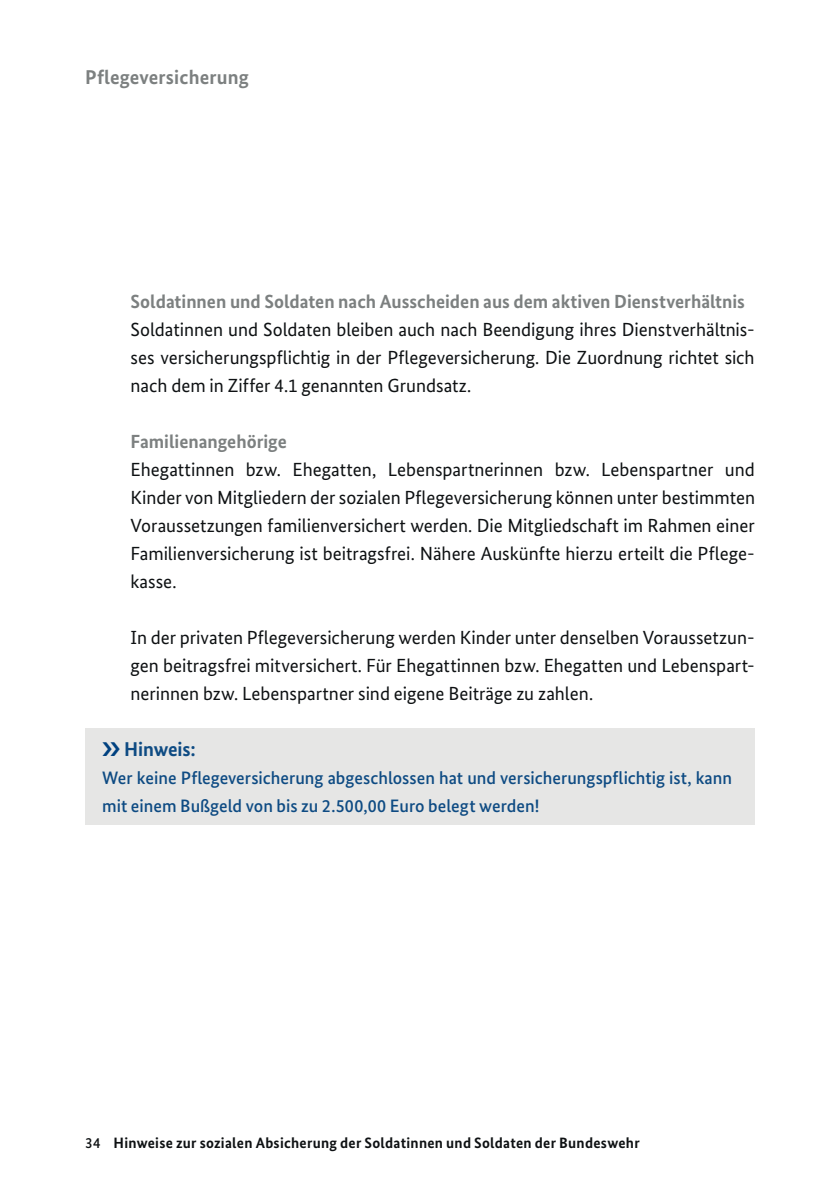
<style>
.page{position:relative;width:840px;height:1191px;background:#fff}
.page>*{position:absolute;margin:0;border:0;box-sizing:border-box;transform-origin:0 0}
.t1{font:700 20px "Bundes Sans";letter-spacing:.01em;color:#7c8080}
.t2{font:700 20px "Bundes Sans";letter-spacing:-.005em;color:#0e4b83}
.t3{font:19px/28px "Bundes Sans";color:#0e1113;text-align:justify}
.t4{font:700 19px "Bundes Sans";color:#7c8080}
.t5{font:500 18px/28px "Bundes Sans";color:#0e4b83}
.t6{font:700 15px "Bundes Sans";letter-spacing:.02em;color:#0e1113}
.s1{font-weight:500}
</style>
<div class="page">
<div style="left:85px;top:728px;width:669px;height:97px;background:#e6e6e5"></div>
<p class="t1" style="left:85px;top:68px;width:165px">Pflegeversicherung</p>
<h4 class="t4" style="left:130px;top:293px;width:615px">Soldatinnen und Soldaten nach Ausscheiden aus dem aktiven Dienstverhältnis</h4>
<p class="t3" style="left:130px;top:318px;width:625px">Soldatinnen und Soldaten bleiben auch nach Beendigung ihres Dienstverhältnis&shy;ses versicherungspflichtig in der Pflegeversicherung. Die Zuordnung richtet sich nach dem in Ziffer 4.1 genannten Grundsatz.</p>
<h4 class="t4" style="left:130px;top:433px;width:158px">Familienangehörige</h4>
<p class="t3" style="left:130px;top:458px;width:625px">Ehegattinnen bzw. Ehegatten, Lebenspartnerinnen bzw. Lebenspartner und Kinder von Mitgliedern der sozialen Pflegeversicherung können unter bestimmten Voraussetzungen familienversichert werden. Die Mitgliedschaft im Rahmen einer Familienversicherung ist beitragsfrei. Nähere Auskünfte hierzu erteilt die Pflege&shy;kasse.</p>
<p class="t3" style="left:130px;top:626px;width:625px">In der privaten Pflegeversicherung werden Kinder unter denselben Voraussetzun&shy;gen beitragsfrei mitversichert. Für Ehegattinnen bzw. Ehegatten und Lebenspart&shy;nerinnen bzw. Lebenspartner sind eigene Beiträge zu zahlen.</p>
<h4 class="t2" style="left:124px;top:740px;width:73px">Hinweis:</h4>
<p class="t5" style="left:102px;top:766px;width:631px">Wer keine Pflegeversicherung abgeschlossen hat und versicherungspflichtig ist, kann mit einem Bußgeld von bis zu 2.500,00 Euro belegt werden!</p>
<p class="t6" style="left:85px;top:1136px;width:555px"><span class="s1">34</span> Hinweise zur sozialen Absicherung der Soldatinnen und Soldaten der Bundeswehr</p>
</div>
